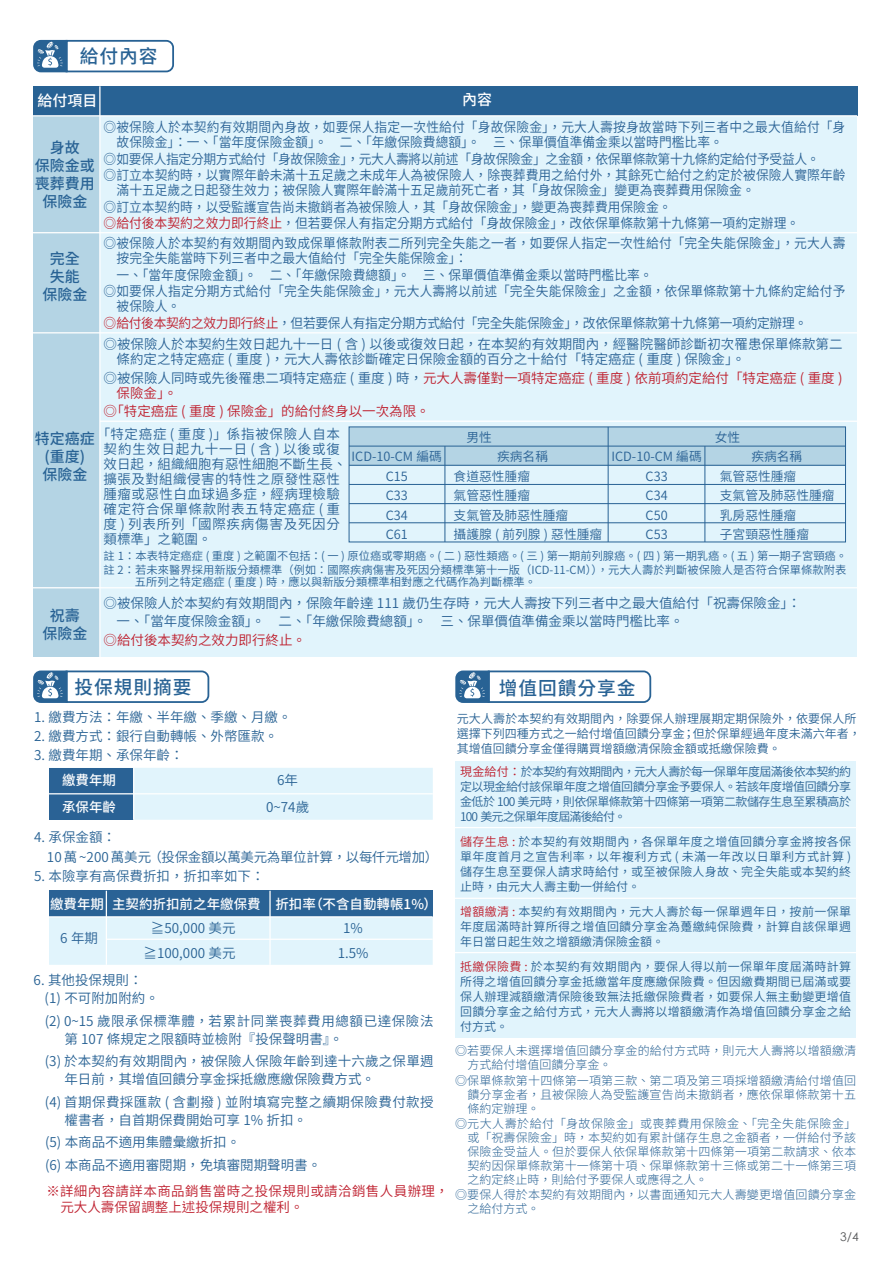
<style>
.page{position:relative;width:893px;height:1263px;background:#fff}
.page>*{position:absolute;margin:0;border:0;box-sizing:border-box;transform-origin:0 0}
.t1{font:500 18.75px "Noto Sans CJ Ktc";letter-spacing:.05em;color:#286294}
.t2{font:500 15px/18px "Noto Sans CJ Ktc";color:#286294;text-align:center}
.t3{font:500 15px "Noto Sans CJ Ktc";color:#fff}
.t4{font:600 13.5px/16.6px "Noto Sans CJ Ktc";color:#2a6295;scale:.95 1}
.t5{font:600 13.5px/24.5px "Noto Sans CJ Ktc";color:#286294}
.t6{font:600 13.5px/18.9px "Noto Sans CJ Ktc";color:#2a6295}
.t7{font:600 13.5px/15px "Noto Sans CJ Ktc";letter-spacing:.05em;color:#2a6295}
.t8{font:600 13.5px/15px "Noto Sans CJ Ktc";color:#be1d2c}
.t9{font:600 13.5px/16.6px "Noto Sans CJ Ktc";letter-spacing:-.025em;color:#2a6295;scale:.95 1}
.t10{font:600 13.5px/18px "Noto Sans CJ Ktc";letter-spacing:.045em;color:#286294}
.t11{font:600 13.5px/18px "Noto Sans CJ Ktc";letter-spacing:.03em;color:#286294}
.t12{font:600 13.5px/16.5px "Noto Sans CJ Ktc";letter-spacing:.03em;color:#be1d2c}
.t13{font:600 13.5px/19.5px "Noto Sans CJ Ktc";letter-spacing:-.025em;color:#286294}
.t14{font:500 13.5px/27px "Noto Sans CJ Ktc";color:#fff}
.t15{font:600 12.75px/19.4px "Noto Sans CJ Ktc";color:#2a6295;text-align:center}
.t16{font:600 12px/15px "Noto Sans CJ Ktc";color:#286294;text-align:justify}
.t17{font:300 12px/14px "Noto Sans CJ Ktc";letter-spacing:.015em;color:#286294}
.t18{font:12px "Century Gothic";color:#57585a}
.t19{font:600 11.25px/13.6px "Noto Sans CJ Ktc";color:#2a6295}
.s1{color:#be1d2c}
.s2{color:#2a6295}
</style>
<div class="page">
<div style="left:100px;top:100px;width:757px;height:556px;background:#e1f4fc"></div>
<div style="left:349px;top:427px;width:496px;height:38px;background:#b4d4e4"></div>
<div style="left:455px;top:761px;width:401px;height:277px;background:#e1f4fc"></div>
<div style="left:134px;top:768px;width:299px;height:52px;background:#e1f4fc"></div>
<div style="left:49px;top:768px;width:85px;height:52px;background:#2a6295"></div>
<hr style="left:49px;top:793px;width:384px;height:1px;background:#fff">
<hr style="left:133px;top:768px;width:1px;height:52px;background:#fff">
<div style="left:49px;top:917px;width:384px;height:48px;background:#e1f4fc"></div>
<div style="left:49px;top:890px;width:384px;height:27px;background:#2a6295"></div>
<hr style="left:269px;top:891px;width:2px;height:74px;background:#fff">
<hr style="left:49px;top:916px;width:384px;height:1px;background:#fff">
<hr style="left:106px;top:939px;width:327px;height:1px;background:#fff">
<hr style="left:106px;top:891px;width:1px;height:74px;background:#fff">
<hr style="left:454px;top:827px;width:405px;height:1px;background:#fff">
<hr style="left:454px;top:898px;width:405px;height:1px;background:#fff">
<hr style="left:454px;top:952px;width:405px;height:1px;background:#fff">
<div style="left:33px;top:100px;width:67px;height:556px;background:#b4d4e4"></div>
<div style="left:33px;top:86px;width:824px;height:29px;background:#286294"></div>
<hr style="left:99px;top:86px;width:2px;height:577px;background:#fff">
<hr style="left:33px;top:115px;width:824px;height:1px;background:#fff">
<hr style="left:30px;top:332px;width:836px;height:1px;background:#fff">
<hr style="left:30px;top:587px;width:836px;height:1px;background:#fff">
<hr style="left:31px;top:232px;width:827px;height:1px;background:#fff">
<hr style="left:349px;top:522px;width:496px;height:1px;background:#286294">
<hr style="left:349px;top:503px;width:496px;height:1px;background:#286294">
<hr style="left:349px;top:484px;width:496px;height:1px;background:#286294">
<hr style="left:349px;top:465px;width:496px;height:1px;background:#286294">
<hr style="left:349px;top:446px;width:496px;height:1px;background:#286294">
<hr style="left:704px;top:446px;width:1px;height:96px;background:#286294">
<hr style="left:608px;top:427px;width:1px;height:115px;background:#286294">
<hr style="left:445px;top:446px;width:1px;height:96px;background:#286294">
<hr style="left:100px;top:421px;width:757px;height:1px;background:#fff">
<svg style="left:33px;top:39px;width:141px;height:34px"></svg>
<svg style="left:33px;top:670px;width:177px;height:33px"></svg>
<svg style="left:455px;top:670px;width:197px;height:33px"></svg>
<h1 class="t1" style="left:80px;top:46px;width:79px">給付內容</h1>
<p class="t3" style="left:38px;top:92px;width:61px">給付項目</p>
<p class="t3" style="left:462px;top:91px;width:31px">內容</p>
<p class="t2" style="left:35px;top:138px;width:61px">身故<br>保險金或喪葬費用保險金</p>
<p class="t2" style="left:42px;top:249px;width:46px">完全失能保險金</p>
<p class="t2" style="left:35px;top:430px;width:61px">特定癌症(重度)<br>保險金</p>
<p class="t2" style="left:42px;top:607px;width:46px">祝壽保險金</p>
<p class="t4" style="left:117px;top:120px;width:769px;line-height:15px;text-indent:-13px">◎被保險人於本契約有效期間內身故，如要保人指定一次性給付「身故保險金」，元大人壽按身故當時下列三者中之最大值給付「身故保險金」：一、「當年度保險金額」。　二、「年繳保險費總額」。　三、保單價值準備金乘以當時門檻比率。</p>
<p class="t4" style="left:104px;top:151px;width:782px">◎如要保人指定分期方式給付「身故保險金」，元大人壽將以前述「身故保險金」之金額，依保單條款第十九條約定給付予受益人。<br>◎訂立本契約時，以實際年齡未滿十五足歲之未成年人為被保險人，除喪葬費用之給付外，其餘死亡給付之約定於被保險人實際年齡</p>
<p class="t4" style="left:104px;top:182px;width:734px;text-indent:13px">滿十五足歲之日起發生效力；被保險人實際年齡滿十五足歲前死亡者，其「身故保險金」變更為喪葬費用保險金。<br>◎訂立本契約時，以受監護宣告尚未撤銷者為被保險人，其「身故保險金」，變更為喪葬費用保險金。<br><span class="s1">◎給付後本契約之效力即行終止</span>，但若要保人有指定分期方式給付「身故保險金」，改依保單條款第十九條第一項約定辦理。</p>
<p class="t4" style="left:117px;top:236px;width:769px;line-height:15px;text-indent:-13px">◎被保險人於本契約有效期間內致成保單條款附表二所列完全失能之一者，如要保人指定一次性給付「完全失能保險金」，元大人壽按完全失能當時下列三者中之最大值給付「完全失能保險金」：</p>
<p class="t4" style="left:104px;top:267px;width:782px;text-indent:13px">一、「當年度保險金額」。　二、「年繳保險費總額」。　三、保單價值準備金乘以當時門檻比率。<br>◎如要保人指定分期方式給付「完全失能保險金」，元大人壽將以前述「完全失能保險金」之金額，依保單條款第十九條約定給付予</p>
<p class="t9" style="left:104px;top:298px;width:742px;text-indent:13px">被保險人。<br><span class="s1">◎給付後本契約之效力即行終止</span>，但若要保人有指定分期方式給付「完全失能保險金」，改依保單條款第十九條第一項約定辦理。</p>
<p class="t6" style="left:117px;top:337px;width:728px;line-height:15px;text-indent:-13px">◎被保險人於本契約生效日起九十一日 ( 含 ) 以後或復效日起，在本契約有效期間內，經醫院醫師診斷初次罹患保單條款第二條約定之特定癌症 ( 重度 )，元大人壽依診斷確定日保險金額的百分之十給付「特定癌症 ( 重度 ) 保險金」。</p>
<p class="t8" style="left:117px;top:370px;width:727px;text-indent:-13px"><span class="s2">◎被保險人同時或先後罹患二項特定癌症 ( 重度 ) 時，</span>元大人壽僅對一項特定癌症 ( 重度 ) 依前項約定給付「特定癌症 ( 重度 )保險金」。</p>
<p class="t8" style="left:104px;top:404px;width:328px">◎「特定癌症 ( 重度 ) 保險金」的給付終身以一次為限。</p>
<p class="t7" style="left:104px;top:427px;width:245px;text-indent:-7px">「特定癌症 ( 重度 )」係指被保險人自本契約生效日起九十一日 ( 含 ) 以後或復效日起，組織細胞有惡性細胞不斷生長、擴張及對組織侵害的特性之原發性惡性腫瘤或惡性白血球過多症，經病理檢驗確定符合保單條款附表五特定癌症 ( 重度 ) 列表所列「國際疾病傷害及死因分類標準」之範圍。</p>
<p class="t19" style="left:104px;top:549px;width:745px">註 1：本表特定癌症 ( 重度 ) 之範圍不包括：( 一 ) 原位癌或零期癌。( 二 ) 惡性類癌。( 三 ) 第一期前列腺癌。( 四 ) 第一期乳癌。( 五 ) 第一期子宮頸癌。註 2：若未來醫界採用新版分類標準（例如：國際疾病傷害及死因分類標準第十一版（ICD-11-CM）），元大人壽於判斷被保險人是否符合保單條款附表</p>
<p class="t19" style="left:135px;top:575px;width:403px">五所列之特定癌症 ( 重度 ) 時，應以與新版分類標準相對應之代碼作為判斷標準。</p>
<p class="t15" style="left:466px;top:428px;width:27px">男性</p>
<p class="t15" style="left:715px;top:428px;width:27px">女性</p>
<p class="t15" style="left:352px;top:447px;width:92px">ICD-10-CM 編碼<br>C15<br>C33<br>C34<br>C61</p>
<p class="t15" style="left:454px;top:447px;width:150px;text-align:left;text-indent:44px">疾病名稱<br>食道惡性腫瘤<br>氣管惡性腫瘤<br>支氣管及肺惡性腫瘤<br>攝護腺 ( 前列腺 ) 惡性腫瘤</p>
<p class="t15" style="left:611px;top:447px;width:92px">ICD-10-CM 編碼<br>C33<br>C34<br>C50<br>C53</p>
<p class="t15" style="left:720px;top:447px;width:116px;text-align:left;text-indent:32px">疾病名稱<br>氣管惡性腫瘤<br>支氣管及肺惡性腫瘤乳房惡性腫瘤<br>子宮頸惡性腫瘤</p>
<p class="t6" style="left:117px;top:593px;width:686px;text-indent:-13px">◎被保險人於本契約有效期間內，保險年齡達 111 歲仍生存時，元大人壽按下列三者中之最大值給付「祝壽保險金」：一、「當年度保險金額」。　二、「年繳保險費總額」。　三、保單價值準備金乘以當時門檻比率。</p>
<p class="t8" style="left:104px;top:633px;width:204px">◎給付後本契約之效力即行終止。</p>
<h1 class="t1" style="left:74px;top:676px;width:119px">投保規則摘要</h1>
<h1 class="t1" style="left:499px;top:678px;width:138px">增值回饋分享金</h1>
<p class="t5" style="left:34px;top:705px;width:259px">1. 繳費方法：年繳、半年繳、季繳、月繳。</p>
<p class="t5" style="left:34px;top:724px;width:245px">2. 繳費方式：銀行自動轉帳、外幣匯款。</p>
<p class="t5" style="left:34px;top:744px;width:151px">3. 繳費年期、承保年齡：</p>
<p class="t14" style="left:62px;top:767px;width:55px">繳費年期承保年齡</p>
<p class="t5" style="left:277px;top:768px;width:22px">6年</p>
<p class="t5" style="left:266px;top:795px;width:45px">0~74歲</p>
<p class="t13" style="left:47px;top:828px;width:393px;text-indent:-13px">4. 承保金額：<br>10 萬 ~200 萬美元（投保金額以萬美元為單位計算，以每仟元增加）</p>
<p class="t5" style="left:34px;top:864px;width:232px">5. 本險享有高保費折扣，折扣率如下：</p>
<p class="t5" style="left:144px;top:916px;width:93px;text-align:center">≧50,000 美元≧100,000 美元</p>
<p class="t14" style="left:275px;top:891px;width:163px">折扣率（不含自動轉帳1%）</p>
<p class="t14" style="left:50px;top:891px;width:212px">繳費年期 主契約折扣前之年繳保費</p>
<p class="t5" style="left:338px;top:916px;width:32px;text-align:center">1%<br>1.5%</p>
<p class="t6" style="left:60px;top:929px;width:39px">6 年期</p>
<p class="t5" style="left:45px;top:972px;width:116px;line-height:18px;text-indent:-11px">6. 其他投保規則：(1) 不可附加附約。</p>
<p class="t10" style="left:64px;top:1012px;width:371px;text-indent:-20px">(2) 0~15 歲限承保標準體，若累計同業喪葬費用總額已達保險法第 107 條規定之限額時並檢附『投保聲明書』。</p>
<p class="t5" style="left:64px;top:1053px;width:371px;line-height:18px;text-indent:-20px">(3) 於本契約有效期間內，被保險人保險年齡到達十六歲之保單週年日前，其增值回饋分享金採抵繳應繳保險費方式。</p>
<p class="t11" style="left:65px;top:1093px;width:371px;text-indent:-20px">(4) 首期保費採匯款 ( 含劃撥 ) 並附填寫完整之續期保險費付款授權書者，自首期保費開始可享 1% 折扣。</p>
<p class="t5" style="left:45px;top:1131px;width:278px;line-height:22.5px">(5) 本商品不適用集體彙繳折扣。<br>(6) 本商品不適用審閱期，免填審閱期聲明書。</p>
<p class="t12" style="left:60px;top:1183px;width:390px;text-indent:-14px">※詳細內容請詳本商品銷售當時之投保規則或請洽銷售人員辦理，元大人壽保留調整上述投保規則之權利。</p>
<p class="t16" style="left:457px;top:711px;width:405px;text-align:left">元大人壽於本契約有效期間內，除要保人辦理展期定期保險外，依要保人所選擇下列四種方式之一給付增值回饋分享金；但於保單經過年度未滿六年者，其增值回饋分享金僅得購買增額繳清保險金額或抵繳保險費。</p>
<p class="t16" style="left:460px;top:764px;width:393px"><span class="s1">現金給付：</span>於本契約有效期間內，元大人壽於每一保單年度屆滿後依本契約約定以現金給付該保單年度之增值回饋分享金予要保人。若該年度增值回饋分享金低於 100 美元時，則依保單條款第十四條第一項第二款儲存生息至累積高於100 美元之保單年度屆滿後給付。</p>
<p class="t16" style="left:460px;top:834px;width:393px"><span class="s1">儲存生息 :</span> 於本契約有效期間內，各保單年度之增值回饋分享金將按各保單年度首月之宣告利率，以年複利方式 ( 未滿一年改以日單利方式計算 )儲存生息至要保人請求時給付，或至被保險人身故、完全失能或本契約終止時，由元大人壽主動一併給付。</p>
<p class="t16" style="left:460px;top:904px;width:393px"><span class="s1">增額繳清 :</span> 本契約有效期間內，元大人壽於每一保單週年日，按前一保單年度屆滿時計算所得之增值回饋分享金為躉繳純保險費，計算自該保單週年日當日起生效之增額繳清保險金額。</p>
<p class="t16" style="left:460px;top:959px;width:392px"><span class="s1">抵繳保險費 :</span> 於本契約有效期間內，要保人得以前一保單年度屆滿時計算所得之增值回饋分享金抵繳當年度應繳保險費。但因繳費期間已屆滿或要保人辦理減額繳清保險後致無法抵繳保險費者，如要保人無主動變更增值回饋分享金之給付方式，元大人壽將以增額繳清作為增值回饋分享金之給付方式。</p>
<p class="t17" style="left:467px;top:1044px;width:390px;text-indent:-12px">◎若要保人未選擇增值回饋分享金的給付方式時，則元大人壽將以增額繳清方式給付增值回饋分享金。</p>
<p class="t17" style="left:467px;top:1073px;width:390px;text-align:justify;text-indent:-12px">◎保單條款第十四條第一項第三款、第二項及第三項採增額繳清給付增值回饋分享金者，且被保險人為受監護宣告尚未撤銷者，應依保單條款第十五條約定辦理。</p>
<p class="t17" style="left:467px;top:1117px;width:390px;text-align:justify;text-indent:-12px">◎元大人壽於給付「身故保險金」或喪葬費用保險金、「完全失能保險金」或「祝壽保險金」時，本契約如有累計儲存生息之金額者，一併給付予該保險金受益人。但於要保人依保單條款第十四條第一項第二款請求、依本契約因保單條款第十一條第十項、保單條款第十三條或第二十一條第三項之約定終止時，則給付予要保人或應得之人。</p>
<p class="t17" style="left:467px;top:1188px;width:390px;text-indent:-12px">◎要保人得於本契約有效期間內，以書面通知元大人壽變更增值回饋分享金之給付方式。</p>
<p class="t18" style="left:840px;top:1228px;width:20px">3/4</p>
</div>
